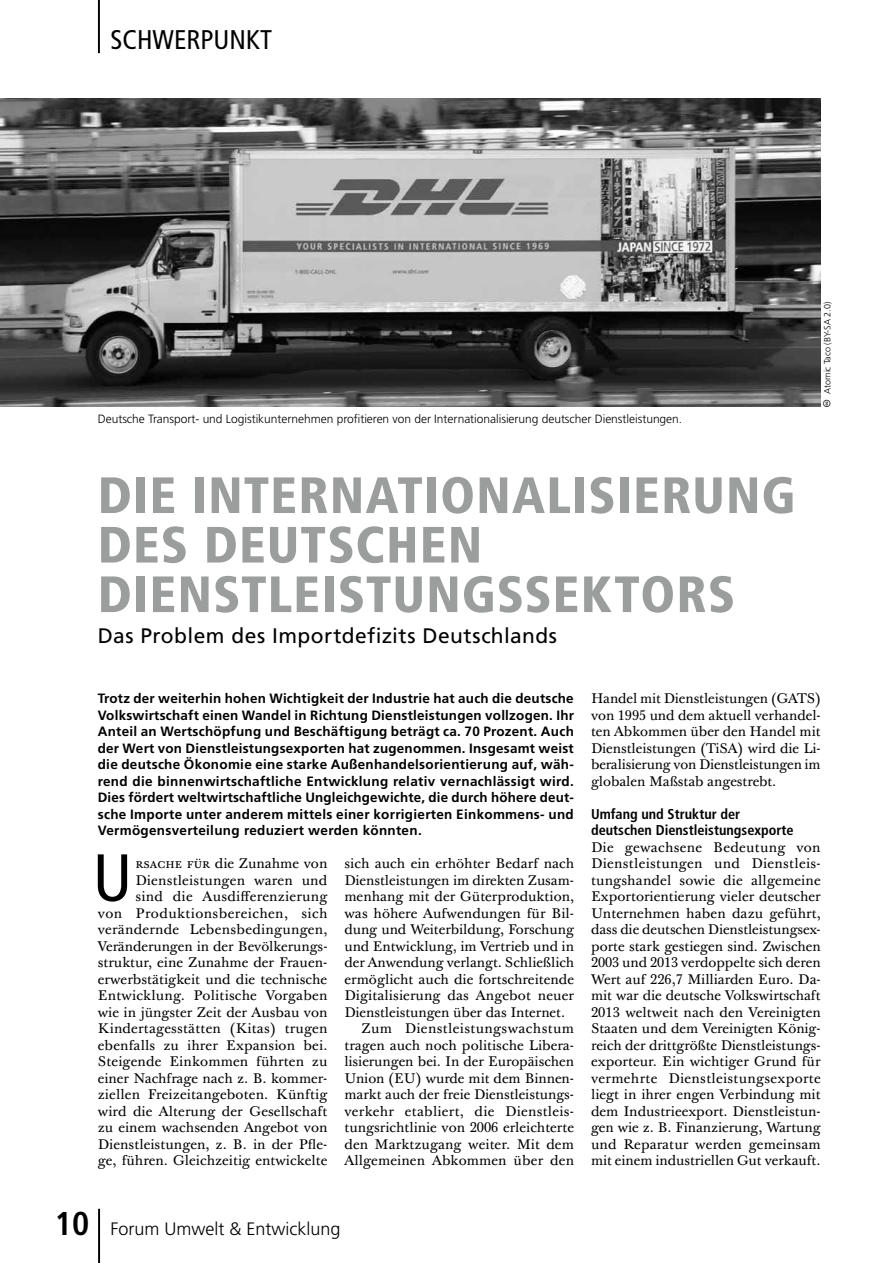
<style>
.page{position:relative;width:893px;height:1263px;background:#fff}
.page>*{position:absolute;margin:0;border:0;box-sizing:border-box;transform-origin:0 0}
.t1{font:condensed 66.9px "Frutiger";color:#000}
.t2{font:900 condensed 51px/49.5px "Frutiger";letter-spacing:.025em;color:#9c9d9d}
.t3{font:condensed 27px "Frutiger";color:#000}
.t4{font:21px "Frutiger";letter-spacing:.02em;color:#000}
.t5{font:300 18px "Frutiger";color:#000}
.t6{font:700 condensed 14.25px/16.5px "Frutiger";color:#000}
.t7{font:13.65px/16.5px "Baskerville 10 Pro";color:#000;text-align:justify}
.t8{font:13.65px "Baskerville 10 Pro";letter-spacing:.025em;color:#000}
.t9{font:700 13.5px/16.5px "Frutiger";letter-spacing:.02em;color:#000;text-align:justify}
.t10{font:300 12px "Frutiger";letter-spacing:-.005em;color:#000}
.t11{font:300 9px "Frutiger";letter-spacing:-.005em;color:#000}
.s1{font-weight:700;font-stretch:condensed;font-size:33px}
</style>
<div class="page">
<hr style="left:98px;top:0;width:2px;height:53px;background:#000">
<hr style="left:98px;top:1209px;width:2px;height:54px;background:#000">
<img style="left:0;top:98px;width:821px;height:309px">
<h3 class="t3" style="left:111px;top:24px;width:163px">SCHWERPUNKT</h3>
<p class="t10" style="left:98px;top:412px;width:586px">Deutsche Transport- und Logistikunternehmen profitieren von der Internationalisierung deutscher Dienstleistungen.</p>
<h2 class="t2" style="left:98px;top:470px;width:699px">DIE INTERNATIONALISIERUNG<br>DES DEUTSCHEN<br>DIENSTLEISTUNGSSEKTORS</h2>
<h3 class="t4" style="left:98px;top:623px;width:461px">Das Problem des Importdefizits Deutschlands</h3>
<p class="t11" style="left:822px;top:394px;width:93px;rotate:-90deg">Atomic Taco (BY-SA 2.0)</p>
<p class="t9" style="left:98px;top:690px;width:478px">Trotz der weiterhin hohen Wichtigkeit der Industrie hat auch die deutsche Volkswirtschaft einen Wandel in Richtung Dienstleistungen vollzogen. Ihr Anteil an Wertschöpfung und Beschäftigung beträgt ca. 70 Prozent. Auch der Wert von Dienstleistungsexporten hat zugenommen. Insgesamt weist die deutsche Ökonomie eine starke Außenhandelsorientierung auf, wäh&shy;rend die binnenwirtschaftliche Entwicklung relativ vernachlässigt wird.<br>Dies fördert weltwirtschaftliche Ungleichgewichte, die durch höhere deut&shy;sche Importe unter anderem mittels einer korrigierten Einkommens- und Vermögensverteilung reduziert werden könnten.</p>
<h1 class="t1" style="left:93px;top:839px;width:41px">U</h1>
<p class="t7" style="left:98px;top:856px;width:231px;text-align:right">rsache für die Zunahme von Dienstleistungen waren und<br>sind die Ausdifferenzierung<br>von Produktionsbereichen, sich verändernde Lebensbedingungen, Veränderungen in der Bevölkerungs&shy;struktur, eine Zunahme der Frauen&shy;erwerbstätigkeit und die technische Entwicklung. Politische Vorgaben wie in jüngster Zeit der Ausbau von Kindertagesstätten (Kitas) trugen ebenfalls zu ihrer Expansion bei.<br>Steigende Einkommen führten zu einer Nachfrage nach z. B. kommer&shy;ziellen Freizeitangeboten. Künftig wird die Alterung der Gesellschaft zu einem wachsenden Angebot von Dienstleistungen, z. B. in der Pfle&shy;ge, führen. Gleichzeitig entwickelte</p>
<p class="t7" style="left:344px;top:856px;width:231px">sich auch ein erhöhter Bedarf nach</p>
<p class="t7" style="left:344px;top:872px;width:231px">Dienstleistungen im direkten Zusam-</p>
<p class="t7" style="left:344px;top:889px;width:231px">menhang mit der Güterproduktion,</p>
<p class="t7" style="left:344px;top:905px;width:231px">was höhere Aufwendungen für Bil-</p>
<p class="t7" style="left:344px;top:922px;width:231px">dung und Weiterbildung, Forschung</p>
<p class="t7" style="left:344px;top:938px;width:231px">und Entwicklung, im Vertrieb und in</p>
<p class="t7" style="left:344px;top:955px;width:231px">der Anwendung verlangt. Schließlich</p>
<p class="t7" style="left:344px;top:971px;width:231px">ermöglicht auch die fortschreitende</p>
<p class="t7" style="left:344px;top:988px;width:231px">Digitalisierung das Angebot neuer</p>
<p class="t7" style="left:344px;top:1004px;width:222px">Dienstleistungen über das Internet.</p>
<p class="t8" style="left:361px;top:1020px;width:214px">Zum Dienstleistungswachstum</p>
<p class="t7" style="left:344px;top:1037px;width:231px">tragen auch noch politische Libera-</p>
<p class="t7" style="left:344px;top:1054px;width:231px">lisierungen bei. In der Europäischen</p>
<p class="t7" style="left:344px;top:1070px;width:231px">Union (EU) wurde mit dem Binnen-</p>
<p class="t7" style="left:344px;top:1087px;width:231px">markt auch der freie Dienstleistungs-</p>
<p class="t7" style="left:344px;top:1103px;width:231px">verkehr etabliert, die Dienstleis-</p>
<p class="t7" style="left:344px;top:1120px;width:231px">tungsrichtlinie von 2006 erleichterte</p>
<p class="t7" style="left:344px;top:1136px;width:231px">den Marktzugang weiter. Mit dem</p>
<p class="t7" style="left:344px;top:1153px;width:231px">Allgemeinen Abkommen über den</p>
<p class="t7" style="left:591px;top:691px;width:231px">Handel mit Dienstleistungen (GATS) von 1995 und dem aktuell verhandel&shy;ten Abkommen über den Handel mit Dienstleistungen (TiSA) wird die Li&shy;beralisierung von Dienstleistungen im globalen Maßstab angestrebt.</p>
<p class="t6" style="left:591px;top:805px;width:204px">Umfang und Struktur der deutschen Dienstleistungsexporte</p>
<p class="t7" style="left:591px;top:839px;width:231px">Die gewachsene Bedeutung von Dienstleistungen und Dienstleis&shy;tungshandel sowie die allgemeine Exportorientierung vieler deutscher Unternehmen haben dazu geführt, dass die deutschen Dienstleistungsex&shy;porte stark gestiegen sind. Zwischen 2003 und 2013 verdoppelte sich deren Wert auf 226,7 Milliarden Euro. Da&shy;mit war die deutsche Volkswirtschaft 2013 weltweit nach den Vereinigten Staaten und dem Vereinigten König&shy;reich der drittgrößte Dienstleistungs&shy;exporteur. Ein wichtiger Grund für vermehrte Dienstleistungsexporte liegt in ihrer engen Verbindung mit dem Industrieexport. Dienstleistun&shy;gen wie z. B. Finanzierung, Wartung und Reparatur werden gemeinsam mit einem industriellen Gut verkauft.</p>
<h3 class="t5" style="left:55px;top:1219px;width:287px"><span class="s1">10</span> Forum Umwelt &amp; Entwicklung</h3>
</div>
